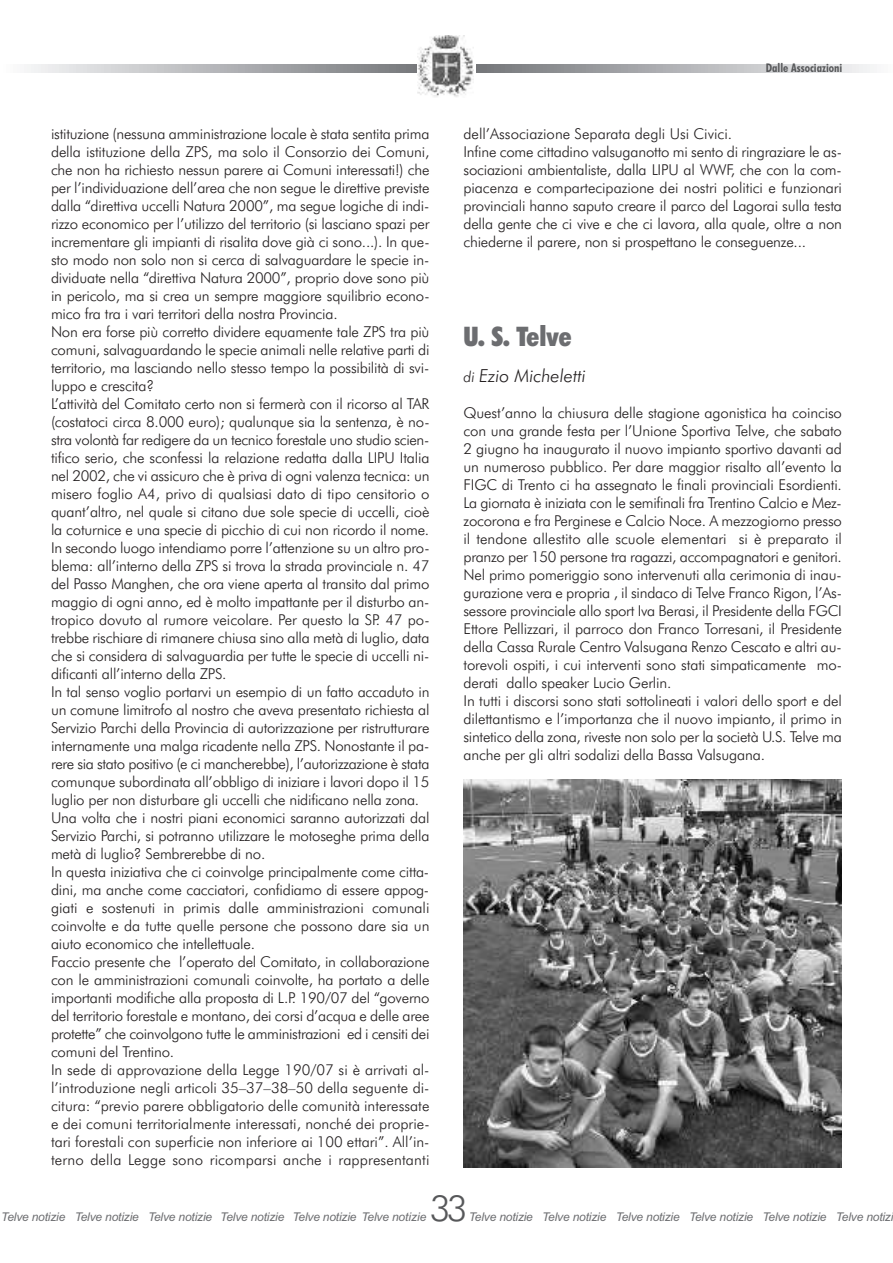
<style>
.page{position:relative;width:893px;height:1263px;background:#fff}
.page>*{position:absolute;margin:0;border:0;box-sizing:border-box;transform-origin:0 0}
.t1{font:300 36px "Futura BT";color:#57585a}
.t2{font:900 condensed 27px "Futura BT";color:#6c6d70}
.t3{font:italic 300 18px "Futura BT";color:#231f20}
.t4{font:300 15px/18px "Futura BT";letter-spacing:-.015em;color:#231f20}
.t5{font:italic 12px "Arial";letter-spacing:-.015em;color:#6c6d70}
.t6{font:700 condensed 12px "Futura BT";color:#57585a}
.s1{font-size:15px}
</style>
<div class="page">
<svg style="left:27px;top:64px;width:847px;height:9px;background:#b3b4b7"></svg>
<div style="left:417px;top:36px;width:58px;height:65px;background:#fff"></div>
<img style="left:417px;top:36px;width:56px;height:61px">
<img style="left:464px;top:779px;width:378px;height:388px">
<p class="t6" style="left:766px;top:61px;width:78px">Dalle Associazioni</p>
<p class="t4" style="left:51px;top:125px;width:380px">istituzione (nessuna amministrazione locale è stata sentita prima della istituzione della ZPS, ma solo il Consorzio dei Comuni, che non ha richiesto nessun parere ai Comuni interessati!) che per l’individuazione dell’area che non segue le direttive previste dalla “direttiva uccelli Natura 2000”, ma segue logiche di indi&shy;rizzo economico per l’utilizzo del territorio (si lasciano spazi per incrementare gli impianti di risalita dove già ci sono...). In que&shy;sto modo non solo non si cerca di salvaguardare le specie in&shy;dividuate nella “direttiva Natura 2000”, proprio dove sono più in pericolo, ma si crea un sempre maggiore squilibrio econo&shy;mico fra tra i vari territori della nostra Provincia.<br>Non era forse più corretto dividere equamente tale ZPS tra più comuni, salvaguardando le specie animali nelle relative parti di territorio, ma lasciando nello stesso tempo la possibilità di svi&shy;luppo e crescita?<br>L’attività del Comitato certo non si fermerà con il ricorso al TAR (costatoci circa 8.000 euro); qualunque sia la sentenza, è no&shy;stra volontà far redigere da un tecnico forestale uno studio scien&shy;tifico serio, che sconfessi la relazione redatta dalla LIPU Italia nel 2002, che vi assicuro che è priva di ogni valenza tecnica: un misero foglio A4, privo di qualsiasi dato di tipo censitorio o quant’altro, nel quale si citano due sole specie di uccelli, cioè la coturnice e una specie di picchio di cui non ricordo il nome.<br>In secondo luogo intendiamo porre l’attenzione su un altro pro&shy;blema: all’interno della ZPS si trova la strada provinciale n. 47 del Passo Manghen, che ora viene aperta al transito dal primo maggio di ogni anno, ed è molto impattante per il disturbo an&shy;tropico dovuto al rumore veicolare. Per questo la SP. 47 po&shy;trebbe rischiare di rimanere chiusa sino alla metà di luglio, data che si considera di salvaguardia per tutte le specie di uccelli ni&shy;dificanti all’interno della ZPS.<br>In tal senso voglio portarvi un esempio di un fatto accaduto in un comune limitrofo al nostro che aveva presentato richiesta al Servizio Parchi della Provincia di autorizzazione per ristrutturare internamente una malga ricadente nella ZPS. Nonostante il pa&shy;rere sia stato positivo (e ci mancherebbe), l’autorizzazione è stata comunque subordinata all’obbligo di iniziare i lavori dopo il 15 luglio per non disturbare gli uccelli che nidificano nella zona.<br>Una volta che i nostri piani economici saranno autorizzati dal Servizio Parchi, si potranno utilizzare le motoseghe prima della metà di luglio? Sembrerebbe di no.<br>In questa iniziativa che ci coinvolge principalmente come citta&shy;dini, ma anche come cacciatori, confidiamo di essere appog&shy;giati e sostenuti in primis dalle amministrazioni comunali coinvolte e da tutte quelle persone che possono dare sia un aiuto economico che intellettuale.<br>Faccio presente che l’operato del Comitato, in collaborazione con le amministrazioni comunali coinvolte, ha portato a delle importanti modifiche alla proposta di L.P. 190/07 del “governo del territorio forestale e montano, dei corsi d’acqua e delle aree protette” che coinvolgono tutte le amministrazioni ed i censiti dei comuni del Trentino.<br>In sede di approvazione della Legge 190/07 si è arrivati al&shy;l’introduzione negli articoli 35–37–38–50 della seguente di&shy;citura: “previo parere obbligatorio delle comunità interessate e dei comuni territorialmente interessati, nonché dei proprie&shy;tari forestali con superficie non inferiore ai 100 ettari”. All’in&shy;terno della Legge sono ricomparsi anche i rappresentanti</p>
<p class="t4" style="left:463px;top:125px;width:380px">dell’Associazione Separata degli Usi Civici.<br>Infine come cittadino valsuganotto mi sento di ringraziare le as&shy;sociazioni ambientaliste, dalla LIPU al WWF, che con la com&shy;piacenza e compartecipazione dei nostri politici e funzionari provinciali hanno saputo creare il parco del Lagorai sulla testa della gente che ci vive e che ci lavora, alla quale, oltre a non chiederne il parere, non si prospettano le conseguenze...</p>
<p class="t2" style="left:463px;top:321px;width:110px">U. S. Telve</p>
<p class="t3" style="left:463px;top:365px;width:124px"><span class="s1">di</span> Ezio Micheletti</p>
<p class="t4" style="left:463px;top:404px;width:380px">Quest’anno la chiusura delle stagione agonistica ha coinciso con una grande festa per l’Unione Sportiva Telve, che sabato 2 giugno ha inaugurato il nuovo impianto sportivo davanti ad un numeroso pubblico. Per dare maggior risalto all’evento la FIGC di Trento ci ha assegnato le finali provinciali Esordienti.<br>La giornata è iniziata con le semifinali fra Trentino Calcio e Mez&shy;zocorona e fra Perginese e Calcio Noce. A mezzogiorno presso il tendone allestito alle scuole elementari si è preparato il pranzo per 150 persone tra ragazzi, accompagnatori e genitori.<br>Nel primo pomeriggio sono intervenuti alla cerimonia di inau&shy;gurazione vera e propria , il sindaco di Telve Franco Rigon, l’As&shy;sessore provinciale allo sport Iva Berasi, il Presidente della FGCI Ettore Pellizzari, il parroco don Franco Torresani, il Presidente della Cassa Rurale Centro Valsugana Renzo Cescato e altri au&shy;torevoli ospiti, i cui interventi sono stati simpaticamente mo&shy;derati dallo speaker Lucio Gerlin.<br>In tutti i discorsi sono stati sottolineati i valori dello sport e del dilettantismo e l’importanza che il nuovo impianto, il primo in sintetico della zona, riveste non solo per la società U.S. Telve ma anche per gli altri sodalizi della Bassa Valsugana.</p>
<p class="t1" style="left:430px;top:1188px;width:39px">33</p>
<p class="t5" style="left:1px;top:1210px;width:427px">Telve notizie Telve notizie Telve notizie Telve notizie Telve notizie Telve notizie</p>
<p class="t5" style="left:469px;top:1210px;width:426px">Telve notizie Telve notizie Telve notizie Telve notizie Telve notizie Telve notizi</p>
</div>
